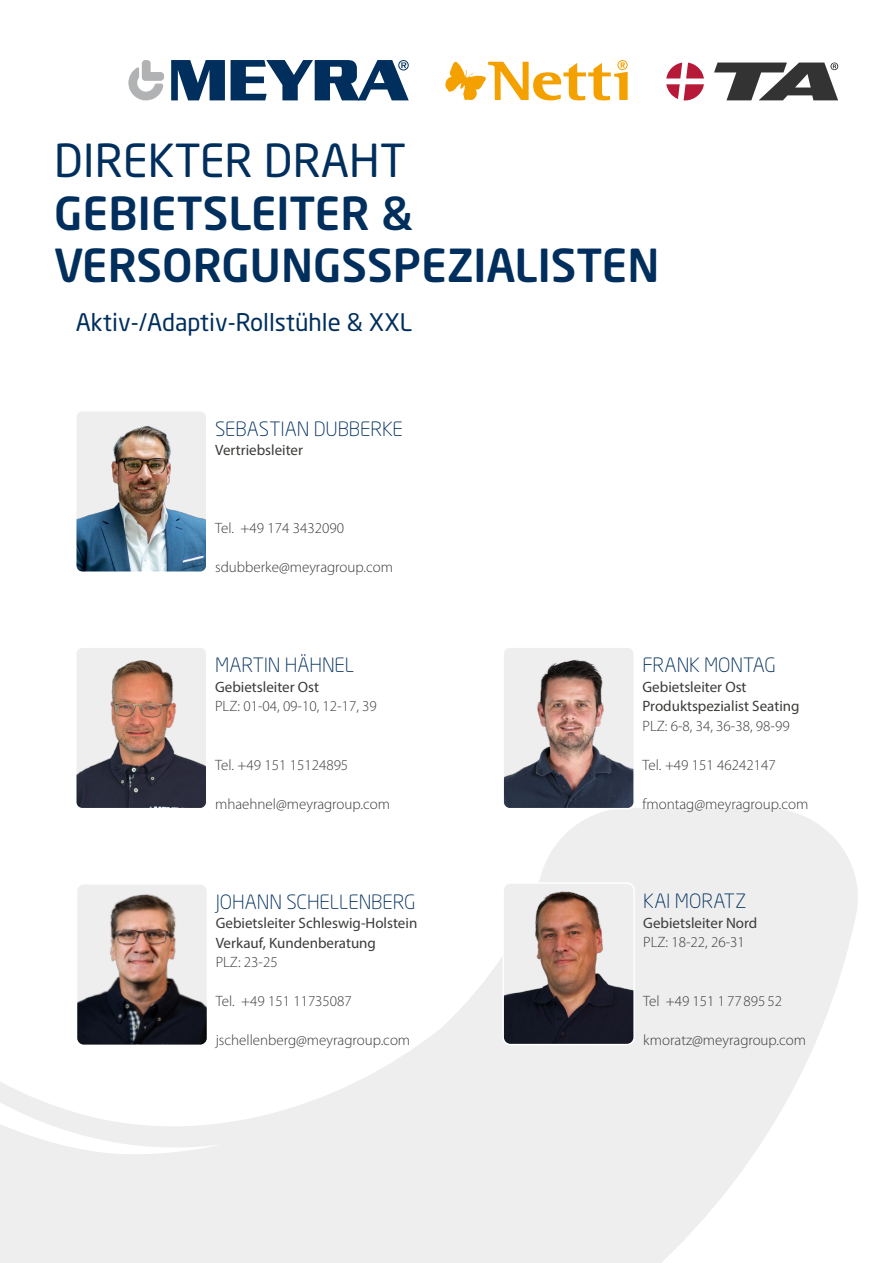
<style>
.page{position:relative;width:893px;height:1263px;background:#fff}
.page>*{position:absolute;margin:0;border:0;box-sizing:border-box;transform-origin:0 0}
.t1{font:500 45px/52.5px "Neo Sans Std";color:#002f5d}
.t2{font:45px "Neo Sans Std";color:#002f5d}
.t3{font:24px "Neo Sans Std";color:#002f5d}
.t4{font:300 19.5px "Neo Sans Std";letter-spacing:-.005em;color:#002f5d}
.t5{font:300 15px "Myriad Pro";color:#3b3b3a}
.t6{font:15px/19.5px "Myriad Pro";color:#3b3b3a}
</style>
<div class="page">
<svg style="left:0;top:808px;width:858px;height:455px;fill:#eee"></svg>
<svg style="left:171px;top:60px;width:54px;height:40px"></svg>
<svg style="left:128px;top:60px;width:36px;height:41px"></svg>
<svg style="left:231px;top:60px;width:178px;height:40px"></svg>
<svg style="left:445px;top:60px;width:183px;height:41px"></svg>
<svg style="left:666px;top:63px;width:38px;height:15px"></svg>
<svg style="left:666px;top:84px;width:38px;height:16px"></svg>
<svg style="left:714px;top:63px;width:124px;height:37px"></svg>
<img style="left:76px;top:884px;width:131px;height:161px">
<div style="left:76px;top:883px;width:132px;height:163px;border:2px solid #fff;border-radius:7px"></div>
<img style="left:503px;top:883px;width:131px;height:161px">
<div style="left:502px;top:882px;width:133px;height:163px;border:2px solid #fff;border-radius:7px"></div>
<img style="left:76px;top:649px;width:131px;height:160px">
<div style="left:75px;top:646px;width:132px;height:163px;border:2px solid #fff;border-radius:7px"></div>
<img style="left:503px;top:649px;width:131px;height:160px">
<div style="left:502px;top:646px;width:133px;height:163px;border:2px solid #fff;border-radius:7px"></div>
<img style="left:78px;top:413px;width:126px;height:157px">
<div style="left:75px;top:410px;width:132px;height:163px;border:2px solid #fff;border-radius:7px"></div>
<h1 class="t2" style="left:54px;top:133px;width:354px">DIREKTER DRAHT</h1>
<h1 class="t1" style="left:54px;top:186px;width:607px">GEBIETSLEITER &amp;<br>VERSORGUNGSSPEZIALISTEN</h1>
<h2 class="t3" style="left:76px;top:307px;width:338px">Aktiv-/Adaptiv-Rollstühle &amp; XXL</h2>
<h3 class="t4" style="left:215px;top:417px;width:189px">SEBASTIAN DUBBERKE</h3>
<p class="t6" style="left:215px;top:440px;width:89px">Vertriebsleiter</p>
<p class="t5" style="left:215px;top:520px;width:130px">Tel. +49 174 3432090</p>
<p class="t5" style="left:215px;top:559px;width:179px">sdubberke@meyragroup.com</p>
<h3 class="t4" style="left:215px;top:653px;width:141px">MARTIN HÄHNEL</h3>
<p class="t6" style="left:215px;top:677px;width:106px">Gebietsleiter Ost</p>
<p class="t5" style="left:215px;top:698px;width:163px">PLZ: 01-04, 09-10, 12-17, 39</p>
<p class="t5" style="left:215px;top:756px;width:135px">Tel. +49 151 15124895</p>
<p class="t5" style="left:215px;top:795px;width:176px">mhaehnel@meyragroup.com</p>
<h3 class="t4" style="left:216px;top:890px;width:201px">JOHANN SCHELLENBERG</h3>
<p class="t6" style="left:216px;top:913px;width:203px">Gebietsleiter Schleswig-Holstein<br>Verkauf, Kundenberatung</p>
<p class="t5" style="left:216px;top:954px;width:63px">PLZ: 23-25</p>
<p class="t5" style="left:216px;top:993px;width:138px">Tel. +49 151 11735087</p>
<p class="t5" style="left:216px;top:1032px;width:196px">jschellenberg@meyragroup.com</p>
<h3 class="t4" style="left:642px;top:653px;width:135px">FRANK MONTAG</h3>
<p class="t6" style="left:642px;top:677px;width:159px">Gebietsleiter Ost<br>Produktspezialist Seating</p>
<p class="t5" style="left:642px;top:717px;width:149px">PLZ: 6-8, 34, 36-38, 98-99</p>
<p class="t5" style="left:642px;top:756px;width:135px">Tel. +49 151 46242147</p>
<p class="t5" style="left:642px;top:795px;width:167px">fmontag@meyragroup.com</p>
<h3 class="t4" style="left:643px;top:889px;width:105px">KAI MORATZ</h3>
<p class="t6" style="left:643px;top:912px;width:116px">Gebietsleiter Nord</p>
<p class="t5" style="left:643px;top:934px;width:103px">PLZ: 18-22, 26-31</p>
<p class="t5" style="left:643px;top:992px;width:140px">Tel +49 151 1 77 895 52</p>
<p class="t5" style="left:643px;top:1031px;width:164px">kmoratz@meyragroup.com</p>
</div>
